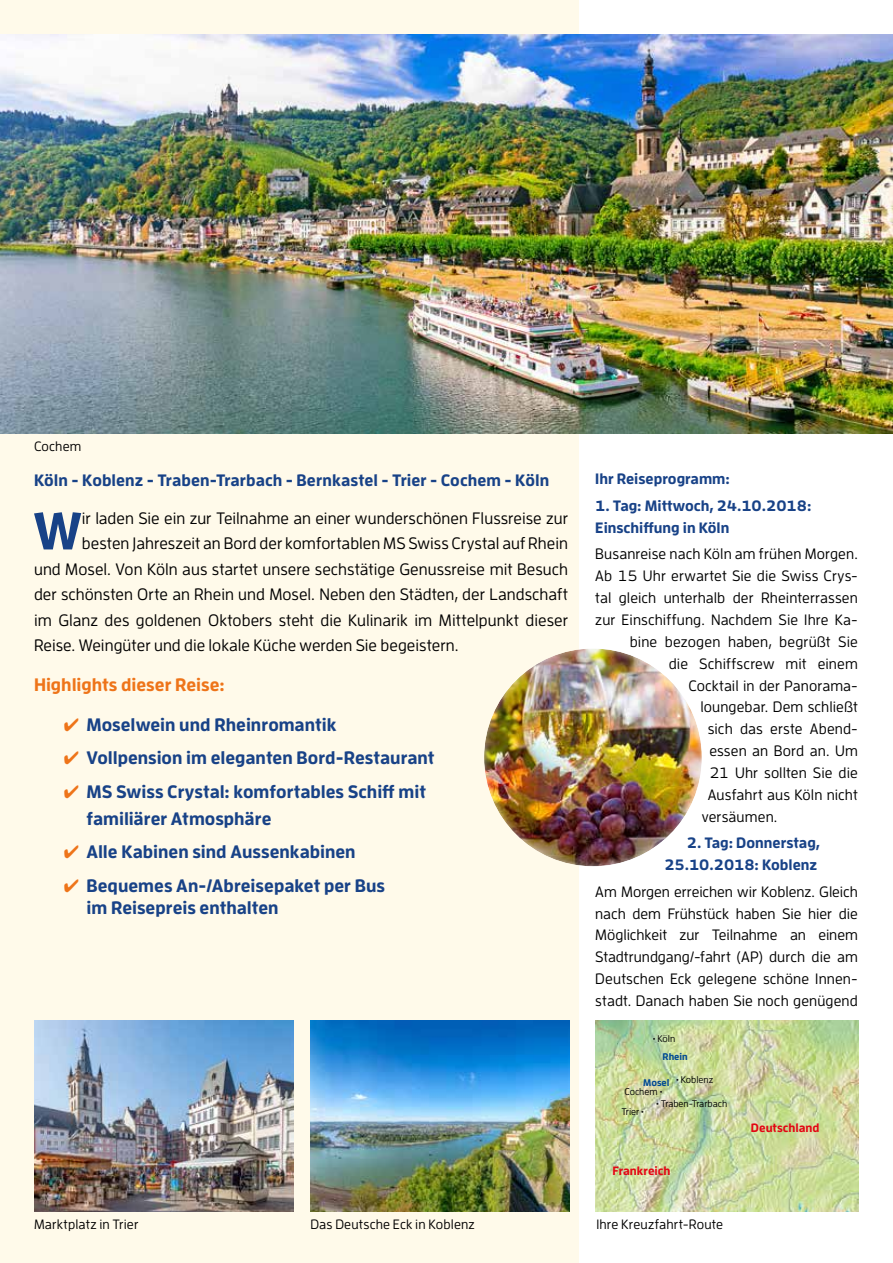
<style>
.page{position:relative;width:893px;height:1263px;background:#fff}
.page>*{position:absolute;margin:0;border:0;box-sizing:border-box;transform-origin:0 0}
.t1{font:700 52.5px "Enzo OT";color:#184287}
.t2{font:700 18px/27px "Enzo OT";color:#184287}
.t3{font:700 18px "Enzo OT";color:#ee7419}
.t4{font:500 16.5px "Enzo OT";color:#000}
.t5{font:700 16.5px "Enzo OT";letter-spacing:.005em;color:#184287}
.t6{font:500 15px/21.9px "Enzo OT";letter-spacing:.005em;color:#000;text-align:justify}
.t7{font:700 15px/21.9px "Enzo OT";color:#184287}
.t8{font:500 13.5px "Enzo OT";letter-spacing:.01em;color:#000}
.t9{font:700 12.15px "Enzo OT";color:#e30613}
.t10{font:500 9.6px "Enzo OT";color:#000}
.t11{font:700 9.6px "Enzo OT";color:#004994}
.s1{color:#ee7419}
</style>
<div class="page">
<div style="left:0;top:0;width:579px;height:1263px;background:#fffaea"></div>
<img style="left:0;top:34px;width:893px;height:400px">
<img style="left:595px;top:1020px;width:264px;height:192px">
<div style="left:481px;top:646px;width:221px;height:221px;background:#fff;opacity:.75"></div>
<img style="left:34px;top:1020px;width:259px;height:192px">
<img style="left:310px;top:1020px;width:260px;height:192px">
<p class="t8" style="left:34px;top:438px;width:49px">Cochem</p>
<p class="t5" style="left:34px;top:469px;width:517px">Köln - Koblenz - Traben-Trarbach - Bernkastel - Trier - Cochem - Köln</p>
<h1 class="t1" style="left:33px;top:498px;width:50px">W</h1>
<p class="t4" style="left:82px;top:508px;width:488px">ir laden Sie ein zur Teilnahme an einer wunderschönen Flussreise zur</p>
<p class="t4" style="left:82px;top:534px;width:488px">besten Jahreszeit an Bord der komfortablen MS Swiss Crystal auf Rhein</p>
<p class="t4" style="left:34px;top:559px;width:535px">und Mosel. Von Köln aus startet unsere sechstätige Genussreise mit Besuch</p>
<p class="t4" style="left:34px;top:585px;width:535px">der schönsten Orte an Rhein und Mosel. Neben den Städten, der Landschaft</p>
<p class="t4" style="left:34px;top:610px;width:536px">im Glanz des goldenen Oktobers steht die Kulinarik im Mittelpunkt dieser</p>
<p class="t4" style="left:34px;top:636px;width:426px">Reise. Weingüter und die lokale Küche werden Sie begeistern.</p>
<p class="t3" style="left:34px;top:673px;width:192px">Highlights dieser Reise:</p>
<p class="t2" style="left:64px;top:711px;width:274px"><span class="s1">✔</span> Moselwein und Rheinromantik</p>
<p class="t2" style="left:64px;top:744px;width:372px"><span class="s1">✔</span> Vollpension im eleganten Bord-Restaurant</p>
<p class="t2" style="left:86px;top:777px;width:341px;text-indent:-23px"><span class="s1">✔</span> MS Swiss Crystal: komfortables Schiff mit familiärer Atmosphäre</p>
<p class="t2" style="left:64px;top:838px;width:293px"><span class="s1">✔</span> Alle Kabinen sind Aussenkabinen</p>
<p class="t2" style="left:86px;top:873px;width:300px;line-height:22.5px;text-indent:-23px"><span class="s1">✔</span> Bequemes An-/Abreisepaket per Bus im Reisepreis enthalten</p>
<p class="t8" style="left:34px;top:1216px;width:106px">Marktplatz in Trier</p>
<p class="t8" style="left:310px;top:1216px;width:166px">Das Deutsche Eck in Koblenz</p>
<p class="t7" style="left:595px;top:468px;width:136px">Ihr Reiseprogramm:</p>
<p class="t7" style="left:595px;top:494px;width:218px">1. Tag: Mittwoch, 24.10.2018:<br>Einschiffung in Köln</p>
<p class="t6" style="left:595px;top:542px;width:264px">Busanreise nach Köln am frühen Morgen.</p>
<p class="t6" style="left:595px;top:564px;width:264px">Ab 15 Uhr erwartet Sie die Swiss Crys-</p>
<p class="t6" style="left:595px;top:586px;width:264px">tal gleich unterhalb der Rheinterrassen</p>
<p class="t6" style="left:595px;top:608px;width:264px">zur Einschiffung. Nachdem Sie Ihre Ka-</p>
<p class="t6" style="left:630px;top:630px;width:230px">bine bezogen haben, begrüßt Sie</p>
<p class="t6" style="left:669px;top:652px;width:190px">die Schiffscrew mit einem</p>
<p class="t6" style="left:688px;top:674px;width:171px">Cocktail in der Panorama-</p>
<p class="t6" style="left:700px;top:696px;width:159px">loungebar. Dem schließt</p>
<p class="t6" style="left:708px;top:718px;width:151px">sich das erste Abend-</p>
<p class="t6" style="left:709px;top:740px;width:150px">essen an Bord an. Um</p>
<p class="t6" style="left:709px;top:762px;width:150px">21 Uhr sollten Sie die</p>
<p class="t6" style="left:708px;top:784px;width:151px">Ausfahrt aus Köln nicht</p>
<p class="t6" style="left:702px;top:806px;width:77px">versäumen.</p>
<p class="t7" style="left:664px;top:832px;width:157px;text-align:right">2. Tag: Donnerstag,<br>25.10.2018: Koblenz</p>
<p class="t6" style="left:595px;top:880px;width:264px">Am Morgen erreichen wir Koblenz. Gleich nach dem Frühstück haben Sie hier die Möglichkeit zur Teilnahme an einem Stadtrundgang/-fahrt (AP) durch die am Deutschen Eck gelegene schöne Innen&shy;stadt. Danach haben Sie noch genügend</p>
<p class="t10" style="left:653px;top:1032px;width:24px">• Köln</p>
<p class="t11" style="left:662px;top:1050px;width:27px">Rhein</p>
<p class="t10" style="left:656px;top:1098px;width:73px">• Traben-Trarbach</p>
<p class="t10" style="left:676px;top:1074px;width:39px">• Koblenz</p>
<p class="t11" style="left:643px;top:1077px;width:28px">Mosel</p>
<p class="t10" style="left:624px;top:1086px;width:39px">Cochem •</p>
<p class="t10" style="left:621px;top:1106px;width:24px">Trier •</p>
<p class="t9" style="left:613px;top:1163px;width:59px">Frankreich</p>
<p class="t8" style="left:596px;top:1216px;width:128px">Ihre Kreuzfahrt-Route</p>
<p class="t9" style="left:751px;top:1120px;width:70px">Deutschland</p>
</div>
